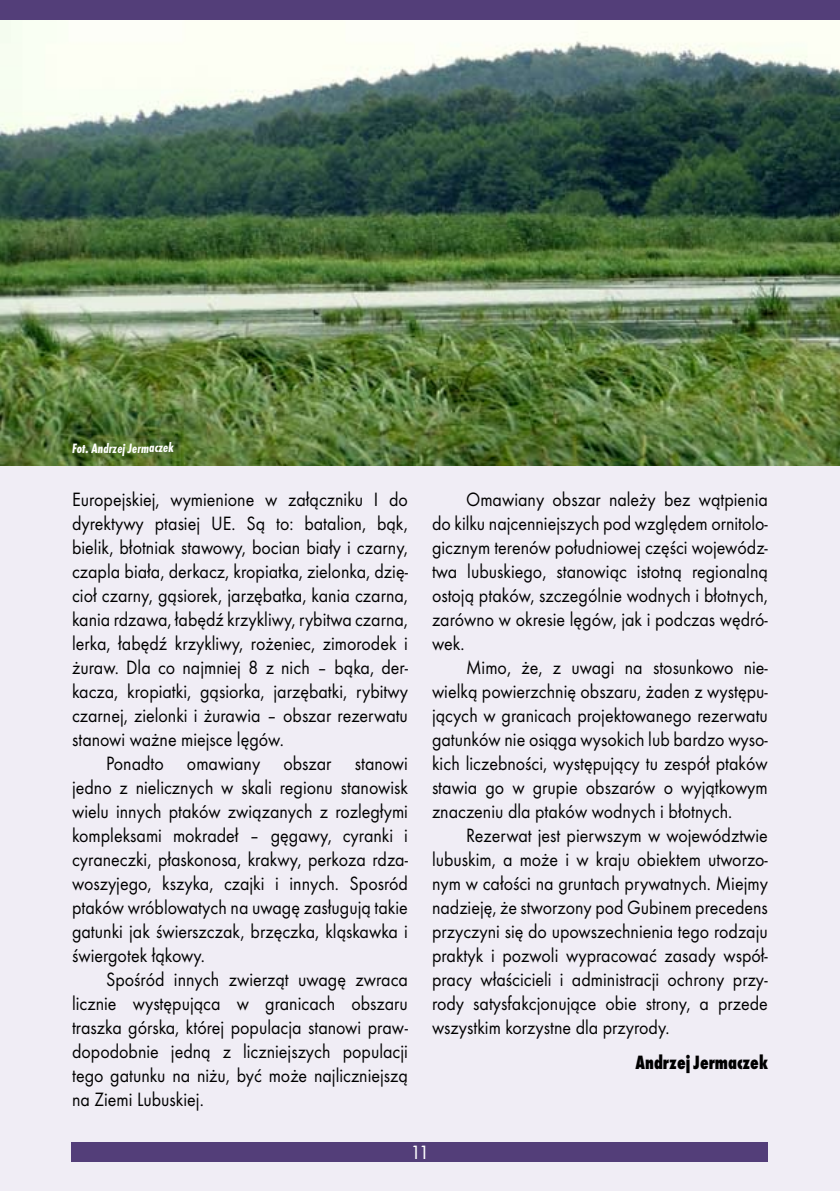
<style>
.page{position:relative;width:840px;height:1191px;background:#fff}
.page>*{position:absolute;margin:0;border:0;box-sizing:border-box;transform-origin:0 0}
.t1{font:20px/24px "Futur TEE";color:#000;text-align:justify;scale:.9 1}
.t2{font:20px "Futur TEE Ext Bol Con";color:#000;scale:.9 1}
.t3{font:20px "Futur TEE";color:#fff}
.t4{font:italic 14px "Futur TEE Bol Con";color:#fff}
</style>
<div class="page">
<div style="left:0;top:0;width:839px;height:1191px;background:#f0edf5"></div>
<img style="left:0;top:20px;width:839px;height:445px">
<div style="left:0;top:0;width:839px;height:20px;background:#533e79"></div>
<div style="left:72px;top:1141px;width:695px;height:20px;background:#533e79"></div>
<p class="t4" style="left:72px;top:441px;width:103px;rotate:-1deg">Fot. Andrzej Jermaczek</p>
<p class="t1" style="left:72px;top:487px;width:374px">Europejskiej, wymienione w załączniku I do dyrektywy ptasiej UE. Są to: batalion, bąk, bielik, błotniak stawowy, bocian biały i czarny, czapla biała, derkacz, kropiatka, zielonka, dzię&shy;cioł czarny, gąsiorek, jarzębatka, kania czarna, kania rdzawa, łabędź krzykliwy, rybitwa czarna, lerka, łabędź krzykliwy, rożeniec, zimorodek i żuraw. Dla co najmniej 8 z nich – bąka, der&shy;kacza, kropiatki, gąsiorka, jarzębatki, rybitwy czarnej, zielonki i żurawia – obszar rezerwatu stanowi ważne miejsce lęgów.</p>
<p class="t1" style="left:72px;top:751px;width:374px;text-indent:34px">Ponadto omawiany obszar stanowi jedno z nielicznych w skali regionu stanowisk wielu innych ptaków związanych z rozległymi kompleksami mokradeł – gęgawy, cyranki i cyraneczki, płaskonosa, krakwy, perkoza rdza&shy;woszyjego, kszyka, czajki i innych. Sposród ptaków wróblowatych na uwagę zasługują takie gatunki jak świerszczak, brzęczka, kląskawka i świergotek łąkowy.</p>
<p class="t1" style="left:72px;top:967px;width:374px;text-indent:34px">Spośród innych zwierząt uwagę zwraca licznie występująca w granicach obszaru traszka górska, której populacja stanowi praw&shy;dopodobnie jedną z liczniejszych populacji tego gatunku na niżu, być może najliczniejszą na Ziemi Lubuskiej.</p>
<p class="t1" style="left:432px;top:487px;width:374px;text-indent:34px">Omawiany obszar należy bez wątpienia do kilku najcenniejszych pod względem ornitolo&shy;gicznym terenów południowej części wojewódz&shy;twa lubuskiego, stanowiąc istotną regionalną ostoją ptaków, szczególnie wodnych i błotnych, zarówno w okresie lęgów, jak i podczas wędró&shy;wek.</p>
<p class="t1" style="left:432px;top:655px;width:374px;text-indent:34px">Mimo, że, z uwagi na stosunkowo nie&shy;wielką powierzchnię obszaru, żaden z występu&shy;jących w granicach projektowanego rezerwatu gatunków nie osiąga wysokich lub bardzo wyso&shy;kich liczebności, występujący tu zespół ptaków stawia go w grupie obszarów o wyjątkowym znaczeniu dla ptaków wodnych i błotnych.</p>
<p class="t1" style="left:432px;top:823px;width:374px;text-indent:34px">Rezerwat jest pierwszym w województwie lubuskim, a może i w kraju obiektem utworzo&shy;nym w całości na gruntach prywatnych. Miejmy nadzieję, że stworzony pod Gubinem precedens przyczyni się do upowszechnienia tego rodzaju praktyk i pozwoli wypracować zasady współ&shy;pracy właścicieli i administracji ochrony przy&shy;rody satysfakcjonujące obie strony, a przede wszystkim korzystne dla przyrody.</p>
<p class="t2" style="left:635px;top:1051px;width:148px">Andrzej Jermaczek</p>
<p class="t3" style="left:410px;top:1140px;width:21px">11</p>
</div>
